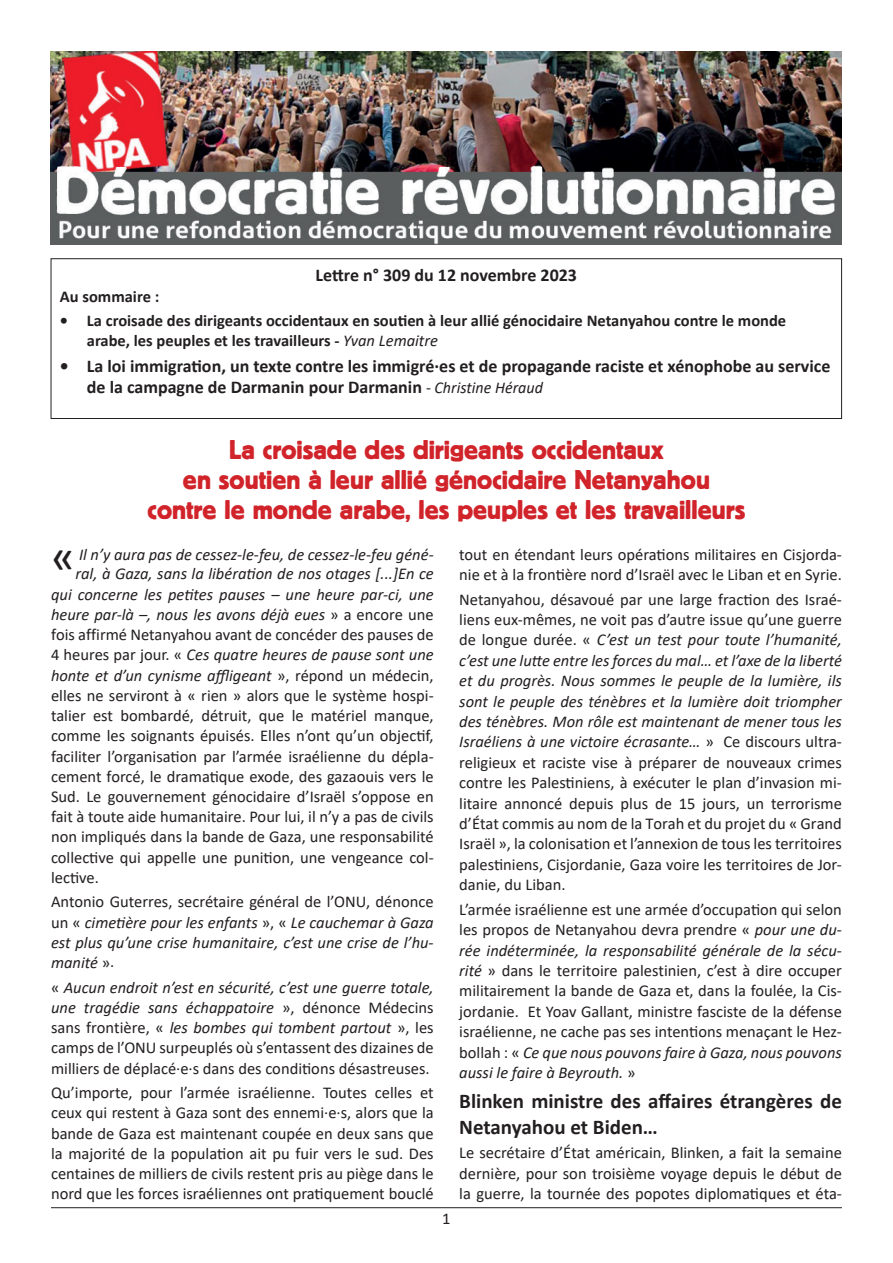
<style>
.page{position:relative;width:893px;height:1263px;background:#fff}
.page>*{position:absolute;margin:0;border:0;box-sizing:border-box;transform-origin:0 0}
.t1{font:47.7px "Calibri";color:#231f20}
.t2{font:27px/30px "Block BE";color:#d1232a;text-align:center}
.t3{font:700 21px/25.8px "Calibri";color:#231f20}
.t4{font:700 18px/21.6px "Calibri";color:#231f20}
.t5{font:16.5px/20.4px "Calibri";color:#231f20;text-align:justify}
.t6{font:italic 16.5px/20.2px "Calibri";color:#231f20;text-align:justify}
.t7{font:700 16.5px/19.8px "Calibri";color:#231f20}
.s1{font-weight:400;font-style:italic}
.s2{font-weight:400;font-style:italic;font-size:16.5px}
.s3{font-style:normal}
.s4{font-style:italic}
</style>
<div class="page">
<hr style="left:51px;top:1207px;width:791px;height:1px;background:#231f20">
<div style="left:51px;top:258px;width:791px;height:161px;border:1px solid #231f20"></div>
<img style="left:51px;top:51px;width:791px;height:193px">
<p class="t4" style="left:316px;top:264px;width:263px">Lettre n° 309 du 12 novembre 2023</p>
<p class="t7" style="left:60px;top:286px;width:101px">Au sommaire :</p>
<p class="t7" style="left:87px;top:311px;width:701px;text-indent:-27px">• La croisade des dirigeants occidentaux en soutien à leur allié génocidaire Netanyahou contre le monde arabe, les peuples et les travailleurs - <span class="s1">Yvan Lemaitre</span></p>
<p class="t4" style="left:87px;top:355px;width:745px;text-indent:-27px">• La loi immigration, un texte contre les immigré·es et de propagande raciste et xénophobe au service de la campagne de Darmanin pour Darmanin <span class="s2">- Christine Héraud</span></p>
<h2 class="t2" style="left:148px;top:434px;width:599px">La croisade des dirigeants occidentaux<br>en soutien à leur allié génocidaire Netanyahou contre le monde arabe, les peuples et les travailleurs</h2>
<h1 class="t1" style="left:51px;top:523px;width:26px">«</h1>
<p class="t6" style="left:79px;top:543px;width:356px">Il n’y aura pas de cessez-le-feu, de cessez-le-feu géné-</p>
<p class="t6" style="left:75px;top:563px;width:360px">ral, à Gaza, sans la libération de nos otages [...]En ce</p>
<p class="t6" style="left:51px;top:583px;width:384px">qui concerne les petites pauses – une heure par-ci, une</p>
<p class="t6" style="left:51px;top:604px;width:384px">heure par-là –, nous les avons déjà eues <span class="s3">» a encore une</span></p>
<p class="t5" style="left:51px;top:624px;width:384px">fois affirmé Netanyahou avant de concéder des pauses de</p>
<p class="t6" style="left:51px;top:644px;width:384px"><span class="s3">4 heures par jour. «</span> Ces quatre heures de pause sont une</p>
<p class="t6" style="left:51px;top:664px;width:384px">honte et d’un cynisme affligeant <span class="s3">», répond un médecin,</span></p>
<p class="t5" style="left:51px;top:685px;width:384px">elles ne serviront à « rien » alors que le système hospi-</p>
<p class="t5" style="left:51px;top:705px;width:384px">talier est bombardé, détruit, que le matériel manque,</p>
<p class="t5" style="left:51px;top:725px;width:384px">comme les soignants épuisés. Elles n’ont qu’un objectif,</p>
<p class="t5" style="left:51px;top:745px;width:384px">faciliter l’organisation par l’armée israélienne du dépla-</p>
<p class="t5" style="left:51px;top:766px;width:384px">cement forcé, le dramatique exode, des gazaouis vers le</p>
<p class="t5" style="left:51px;top:786px;width:384px">Sud. Le gouvernement génocidaire d’Israël s’oppose en</p>
<p class="t5" style="left:51px;top:806px;width:384px">fait à toute aide humanitaire. Pour lui, il n’y a pas de civils</p>
<p class="t5" style="left:51px;top:826px;width:384px">non impliqués dans la bande de Gaza, une responsabilité</p>
<p class="t5" style="left:51px;top:847px;width:384px">collective qui appelle une punition, une vengeance col-</p>
<p class="t5" style="left:51px;top:867px;width:49px">lective.</p>
<p class="t6" style="left:51px;top:891px;width:384px"><span class="s3">Antonio Guterres, secrétaire général de l’ONU, dénonce un «</span> cimetière pour les enfants <span class="s3">», «</span> Le cauchemar à Gaza est plus qu’une crise humanitaire, c’est une crise de l’hu&shy;manité <span class="s3">».</span></p>
<p class="t5" style="left:51px;top:976px;width:384px">« <span class="s4">Aucun endroit n’est en sécurité, c’est une guerre totale, une tragédie sans échappatoire</span> », dénonce Médecins sans frontière, « <span class="s4">les bombes qui tombent partout</span> », les camps de l’ONU surpeuplés où s’entassent des dizaines de milliers de déplacé·e·s dans des conditions désastreuses.</p>
<p class="t5" style="left:51px;top:1082px;width:384px">Qu’importe, pour l’armée israélienne. Toutes celles et ceux qui restent à Gaza sont des ennemi·e·s, alors que la bande de Gaza est maintenant coupée en deux sans que la majorité de la population ait pu fuir vers le sud. Des centaines de milliers de civils restent pris au piège dans le nord que les forces israéliennes ont pratiquement bouclé</p>
<p class="t5" style="left:442px;top:1207px;width:10px">1</p>
<p class="t5" style="left:459px;top:543px;width:384px">tout en étendant leurs opérations militaires en Cisjorda&shy;nie et à la frontière nord d’Israël avec le Liban et en Syrie.</p>
<p class="t5" style="left:459px;top:589px;width:384px">Netanyahou, désavoué par une large fraction des Israé&shy;liens eux-mêmes, ne voit pas d’autre issue qu’une guerre de longue durée. « <span class="s4">C’est un test pour toute l’humanité, c’est une lutte entre les forces du mal… et l’axe de la liberté et du progrès. Nous sommes le peuple de la lumière, ils sont le peuple des ténèbres et la lumière doit triompher des ténèbres. Mon rôle est maintenant de mener tous les Israéliens à une victoire écrasante…</span> » Ce discours ultra&shy;religieux et raciste vise à préparer de nouveaux crimes contre les Palestiniens, à exécuter le plan d’invasion mi&shy;litaire annoncé depuis plus de 15 jours, un terrorisme d’État commis au nom de la Torah et du projet du « Grand Israël », la colonisation et l’annexion de tous les territoires palestiniens, Cisjordanie, Gaza voire les territoires de Jor&shy;danie, du Liban.</p>
<p class="t5" style="left:459px;top:899px;width:384px">L’armée israélienne est une armée d’occupation qui selon les propos de Netanyahou devra prendre « <span class="s4">pour une du&shy;rée indéterminée, la responsabilité générale de la sécu&shy;rité</span> » dans le territoire palestinien, c’est à dire occuper militairement la bande de Gaza et, dans la foulée, la Cis&shy;jordanie. Et Yoav Gallant, ministre fasciste de la défense israélienne, ne cache pas ses intentions menaçant le Hez&shy;bollah : « <span class="s4">Ce que nous pouvons faire à Gaza, nous pouvons aussi le faire à Beyrouth.</span> »</p>
<p class="t3" style="left:459px;top:1088px;width:384px">Blinken ministre des affaires étrangères de<br>Netanyahou et Biden…</p>
<p class="t5" style="left:459px;top:1142px;width:384px">Le secrétaire d’État américain, Blinken, a fait la semaine dernière, pour son troisième voyage depuis le début de la guerre, la tournée des popotes diplomatiques et éta-</p>
</div>
